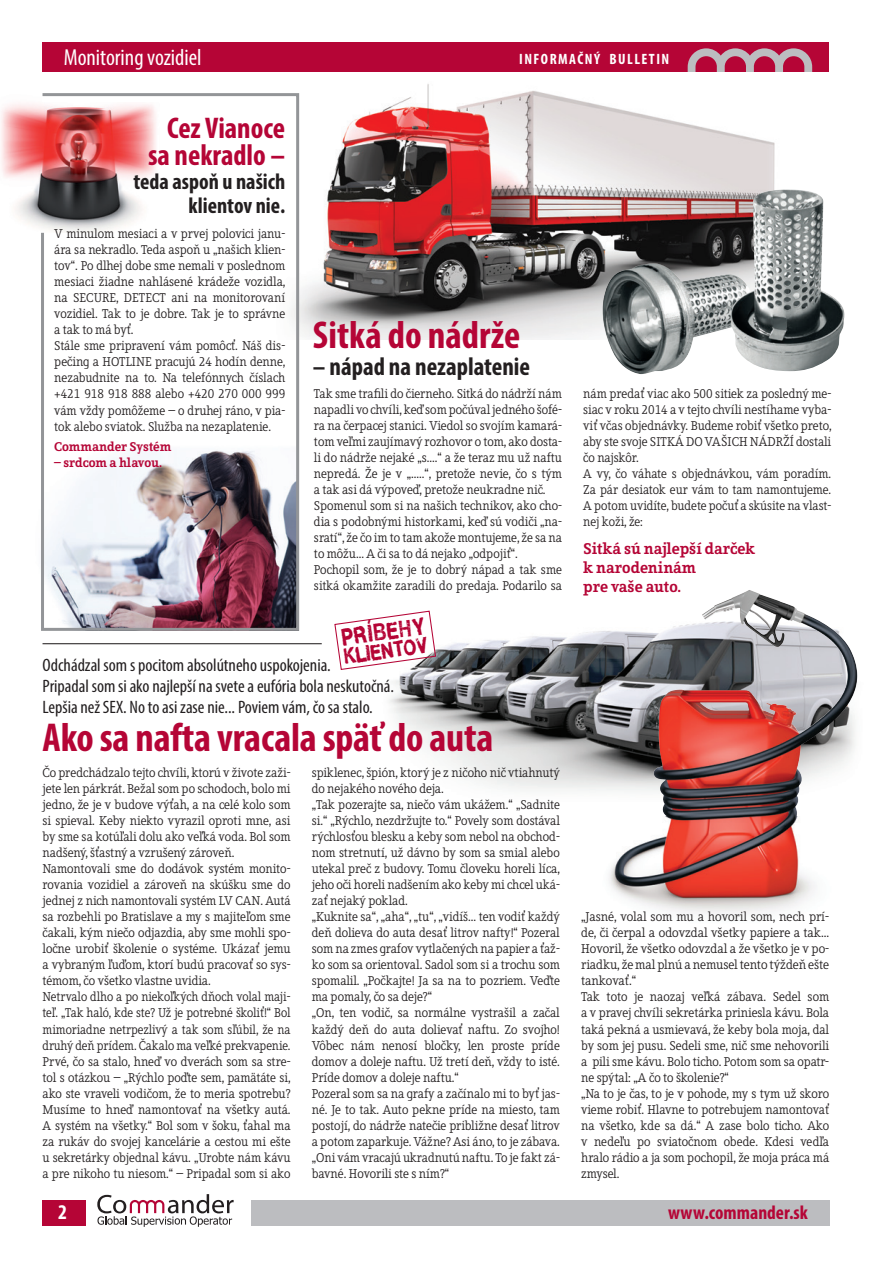
<style>
.page{position:relative;width:893px;height:1263px;background:#fff}
.page>*{position:absolute;margin:0;border:0;box-sizing:border-box;transform-origin:0 0}
.t1{font:700 condensed 40.5px "Myriad Pro";letter-spacing:-.005em;color:#b50536}
.t2{font:700 condensed 39px "Myriad Pro";color:#b50536}
.t3{font:700 condensed 30px/27px "Myriad Pro";color:#b50536;text-align:right}
.t4{font:700 condensed 25.5px "Myriad Pro";color:#231f20}
.t5{font:condensed 23.25px "Myriad Pro";color:#fff}
.t6{font:700 condensed 22.5px/24px "Myriad Pro";color:#231f20;text-align:right}
.t7{font:21.6px "Sztempel DOT Rom";color:#b50536;scale:.8 1}
.t8{font:700 condensed 21px "Myriad Pro";color:#fff}
.t9{font:20.1px "Sztempel DOT Rom";color:#b50536;scale:.8 1}
.t10{font:700 condensed 19.5px "Myriad Pro";color:#b50536}
.t11{font:condensed 18px/21px "Myriad Pro";color:#231f20}
.t12{font:700 16.2px/19px "Fiona Slab";color:#b50536;scale:.92 1}
.t13{font:700 condensed 15px "Myriad Pro";letter-spacing:.1em;color:#fff}
.t14{font:13.2px/16px "Fiona Slab";color:#231f20;scale:.92 1}
.t15{font:13.2px/16px "Fiona Slab";color:#231f20;scale:.94 1}
.t16{font:700 13.2px "Fiona Slab";color:#b50536;scale:.92 1}
</style>
<div class="page">
<img style="left:1px;top:104px;width:39px;height:122px">
<img style="left:389px;top:631px;width:469px;height:185px">
<div style="left:43px;top:43px;width:786px;height:29px;background:#b50536"></div>
<svg style="left:688px;top:48px;width:124px;height:24px"></svg>
<img style="left:301px;top:84px;width:474px;height:255px">
<div style="left:251px;top:1200px;width:578px;height:26px;background:#bcbdc0"></div>
<div style="left:43px;top:1200px;width:43px;height:26px;background:#b50536"></div>
<svg style="left:97px;top:1194px;width:137px;height:33px"></svg>
<hr style="left:43px;top:643px;width:279px;height:1px;background:#231f20">
<img style="left:600px;top:263px;width:131px;height:111px">
<img style="left:40px;top:93px;width:261px;height:538px">
<img style="left:609px;top:816px;width:206px;height:97px">
<img style="left:662px;top:590px;width:186px;height:144px">
<svg style="left:334px;top:610px;width:103px;height:61px"></svg>
<img style="left:731px;top:189px;width:113px;height:182px">
<h3 class="t5" style="left:64px;top:43px;width:139px">Monitoring vozidiel</h3>
<p class="t13" style="left:519px;top:49px;width:152px">INFORMAČNÝ BULLETIN</p>
<h3 class="t3" style="left:148px;top:114px;width:139px">Cez Vianoce sa nekradlo –</h3>
<h3 class="t6" style="left:134px;top:169px;width:153px">teda aspoň u našich klientov nie.</h3>
<p class="t14" style="left:54px;top:226px;width:253px">V minulom mesiaci a v prvej polovici janu&shy;ára sa nekradlo. Teda aspoň u „našich klien&shy;tov“. Po dlhej dobe sme nemali v poslednom mesiaci žiadne nahlásené krádeže vozidla, na SECURE, DETECT ani na monitorovaní vozidiel. Tak to je dobre. Tak je to správne a tak to má byť.<br>Stále sme pripravení vám pomôcť. Náš dis&shy;pečing a HOTLINE pracujú 24 hodín denne, nezabudnite na to. Na telefónnych číslach +421 918 918 888 alebo +420 270 000 999 vám vždy pomôžeme – o druhej ráno, v pia&shy;tok alebo sviatok. Služba na nezaplatenie.</p>
<p class="t16" style="left:54px;top:439px;width:129px">Commander Systém</p>
<p class="t16" style="left:54px;top:455px;width:119px">– srdcom a hlavou.</p>
<h2 class="t2" style="left:313px;top:310px;width:209px">Sitká do nádrže</h2>
<h3 class="t4" style="left:313px;top:350px;width:219px">– nápad na nezaplatenie</h3>
<p class="t14" style="left:314px;top:386px;width:271px">Tak sme trafili do čierneho. Sitká do nádrží nám napadli vo chvíli, keď som počúval jedného šofé&shy;ra na čerpacej stanici. Viedol so svojím kamará&shy;tom veľmi zaujímavý rozhovor o tom, ako dosta&shy;li do nádrže nejaké „s....“ a že teraz mu už naftu nepredá. Že je v „.....“, pretože nevie, čo s tým a tak asi dá výpoveď, pretože neukradne nič.<br>Spomenul som si na našich technikov, ako cho&shy;dia s podobnými historkami, keď sú vodiči „na&shy;sratí“, že čo im to tam akože montujeme, že sa na to môžu... A či sa to dá nejako „odpojiť“.<br>Pochopil som, že je to dobrý nápad a tak sme sitká okamžite zaradili do predaja. Podarilo sa</p>
<p class="t14" style="left:583px;top:386px;width:272px">nám predať viac ako 500 sitiek za posledný me&shy;siac v roku 2014 a v tejto chvíli nestíhame vyba&shy;viť včas objednávky. Budeme robiť všetko preto, aby ste svoje SITKÁ DO VAŠICH NÁDRŽÍ dostali čo najskôr.<br>A vy, čo váhate s objednávkou, vám poradím.<br>Za pár desiatok eur vám to tam namontujeme.<br>A potom uvidíte, budete počuť a skúsite na vlast&shy;nej koži, že:</p>
<p class="t12" style="left:583px;top:539px;width:188px">Sitká sú najlepší darček k narodeninám<br>pre vaše auto.</p>
<h3 class="t7" style="left:340px;top:623px;width:107px;rotate:-8deg">PRÍBEHY</h3>
<h3 class="t9" style="left:342px;top:643px;width:109px;rotate:-8deg">KLIENTOV</h3>
<h3 class="t11" style="left:43px;top:654px;width:353px">Odchádzal som s pocitom absolútneho uspokojenia.<br>Pripadal som si ako najlepší na svete a eufória bola neskutočná.<br>Lepšia než SEX. No to asi zase nie... Poviem vám, čo sa stalo.</h3>
<h1 class="t1" style="left:43px;top:712px;width:452px">Ako sa nafta vracala späť do auta</h1>
<p class="t14" style="left:43px;top:765px;width:271px">Čo predchádzalo tejto chvíli, ktorú v živote zaži&shy;jete len párkrát. Bežal som po schodoch, bolo mi jedno, že je v budove výťah, a na celé kolo som si spieval. Keby niekto vyrazil oproti mne, asi by sme sa kotúľali dolu ako veľká voda. Bol som nadšený, šťastný a vzrušený zároveň.<br>Namontovali sme do dodávok systém monito&shy;rovania vozidiel a zároveň na skúšku sme do jednej z nich namontovali systém LV CAN. Autá sa rozbehli po Bratislave a my s majiteľom sme čakali, kým niečo odjazdia, aby sme mohli spo&shy;ločne urobiť školenie o systéme. Ukázať jemu a vybraným ľuďom, ktorí budú pracovať so sys&shy;témom, čo všetko vlastne uvidia.<br>Netrvalo dlho a po niekoľkých dňoch volal maji&shy;teľ. „Tak haló, kde ste? Už je potrebné školiť!“ Bol mimoriadne netrpezlivý a tak som sľúbil, že na druhý deň prídem. Čakalo ma veľké prekvapenie.<br>Prvé, čo sa stalo, hneď vo dverách som sa stre&shy;tol s otázkou – „Rýchlo poďte sem, pamätáte si, ako ste vraveli vodičom, že to meria spotrebu?<br>Musíme to hneď namontovať na všetky autá.<br>A systém na všetky.“ Bol som v šoku, ťahal ma za rukáv do svojej kancelárie a cestou mi ešte u sekretárky objednal kávu. „Urobte nám kávu a pre nikoho tu niesom.“ – Pripadal som si ako</p>
<p class="t14" style="left:312px;top:765px;width:271px">spiklenec, špión, ktorý je z ničoho nič vtiahnutý do nejakého nového deja.<br>„Tak pozerajte sa, niečo vám ukážem.“ „Sadnite si.“ „Rýchlo, nezdržujte to.“ Povely som dostával rýchlosťou blesku a keby som nebol na obchod&shy;nom stretnutí, už dávno by som sa smial alebo utekal preč z budovy. Tomu človeku horeli líca, jeho oči horeli nadšením ako keby mi chcel uká&shy;zať nejaký poklad.<br>„Kuknite sa“, „aha“, „tu“, „vidíš... ten vodiť každý deň dolieva do auta desať litrov nafty!“ Pozeral som na zmes grafov vytlačených na papier a ťaž&shy;ko som sa orientoval. Sadol som si a trochu som spomalil. „Počkajte! Ja sa na to pozriem. Veďte ma pomaly, čo sa deje?“<br>„On, ten vodič, sa normálne vystrašil a začal každý deň do auta dolievať naftu. Zo svojho!<br>Vôbec nám nenosí bločky, len proste príde domov a doleje naftu. Už tretí deň, vždy to isté.<br>Príde domov a doleje naftu.“<br>Pozeral som sa na grafy a začínalo mi to byť jas&shy;né. Je to tak. Auto pekne príde na miesto, tam postojí, do nádrže natečie približne desať litrov a potom zaparkuje. Vážne? Asi áno, to je zábava. „Oni vám vracajú ukradnutú naftu. To je fakt zá&shy;bavné. Hovorili ste s ním?“</p>
<p class="t15" style="left:581px;top:909px;width:265px">„Jasné, volal som mu a hovoril som, nech prí&shy;de, či čerpal a odovzdal všetky papiere a tak...<br>Hovoril, že všetko odovzdal a že všetko je v po&shy;riadku, že mal plnú a nemusel tento týždeň ešte tankovať.“<br>Tak toto je naozaj veľká zábava. Sedel som a v pravej chvíli sekretárka priniesla kávu. Bola taká pekná a usmievavá, že keby bola moja, dal by som jej pusu. Sedeli sme, nič sme nehovorili a pili sme kávu. Bolo ticho. Potom som sa opatr&shy;ne spýtal: „A čo to školenie?“<br>„Na to je čas, to je v pohode, my s tym už skoro vieme robiť. Hlavne to potrebujem namontovať na všetko, kde sa dá.“ A zase bolo ticho. Ako v nedeľu po sviatočnom obede. Kdesi vedľa hralo rádio a ja som pochopil, že moja práca má zmysel.</p>
<h3 class="t8" style="left:58px;top:1199px;width:10px">2</h3>
<h3 class="t10" style="left:668px;top:1200px;width:141px">www.commander.sk</h3>
</div>
